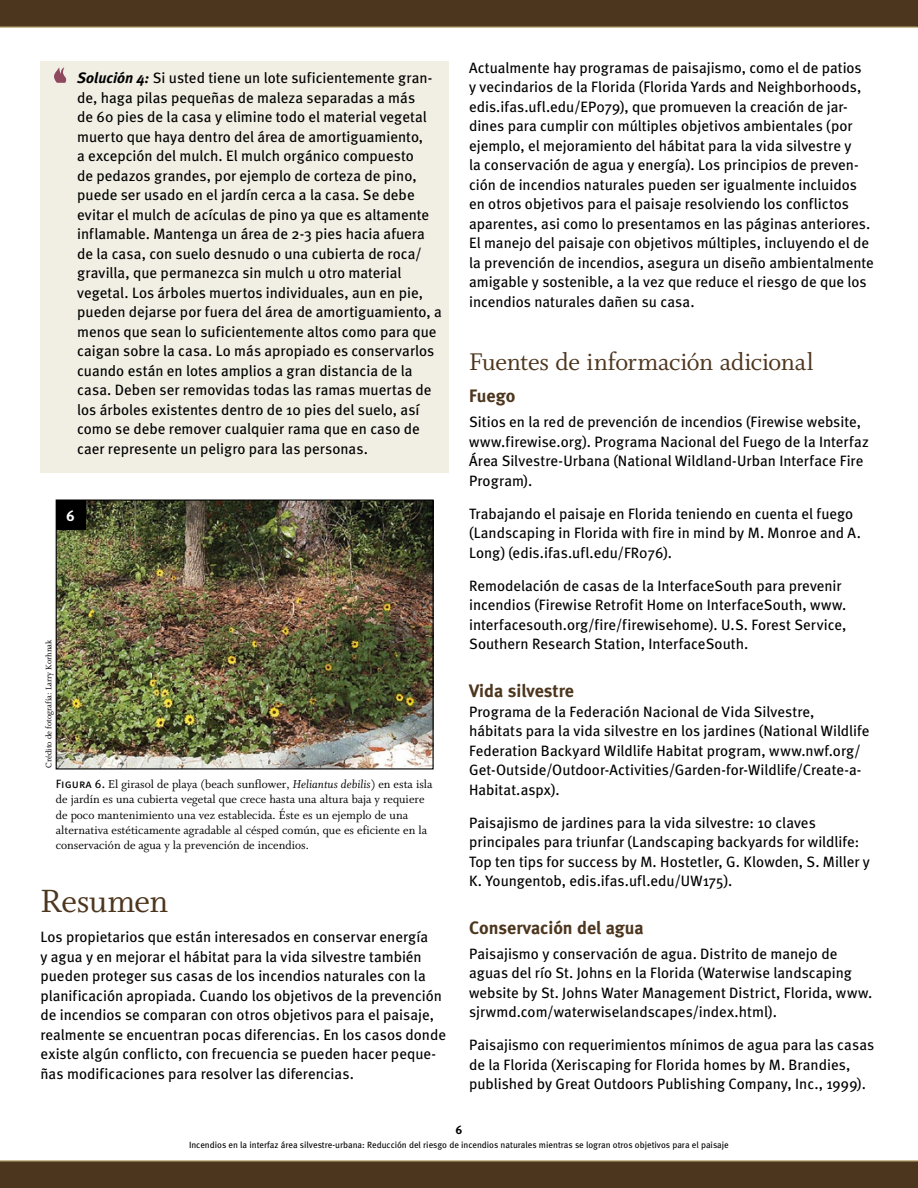
<style>
.page{position:relative;width:918px;height:1188px;background:#fff}
.page>*{position:absolute;margin:0;border:0;box-sizing:border-box;transform-origin:0 0}
.t1{font:36px "Whitman Roman LF";letter-spacing:-.01em;color:#4d361e}
.t2{font:27px "Whitman Roman LF";letter-spacing:-.01em;color:#4d361e}
.t3{font:700 18px "Meta";color:#4d361e}
.t4{font:15px/19.5px "Meta";color:#000}
.t5{font:700 15px "Meta";color:#fff}
.t6{font:12.75px/15.3px "Whitman Roman LF";color:#000}
.t7{font:700 12px "Meta";color:#000}
.t8{font:9px "Meta";color:#000}
.t9{font:9px "Whitman Roman LF";color:#000}
.s1{font-weight:700;font-style:italic}
.s2{font-family:"Meta Book Caps";font-size:12px}
.s3{font-family:"Whitman Italic LF"}
</style>
<div class="page">
<div style="left:40px;top:61px;width:409px;height:411px;background:#f1eee3"></div>
<img style="left:58px;top:502px;width:374px;height:266px">
<div style="left:56px;top:500px;width:378px;height:270px;border:1px solid #000"></div>
<div style="left:56px;top:500px;width:30px;height:30px;background:#000"></div>
<div style="left:0;top:0;width:918px;height:27px;background:#4d361e"></div>
<hr style="left:0;top:27px;width:917px;height:1px;background:#baa975">
<div style="left:0;top:1161px;width:918px;height:27px;background:#4d361e"></div>
<hr style="left:0;top:1161px;width:918px;height:1px;background:#baa975">
<svg style="left:54px;top:67px;width:12px;height:16px"></svg>
<p class="t4" style="left:77px;top:68px;width:366px"><span class="s1">Solución 4:</span> Si usted tiene un lote suficientemente gran&shy;de, haga pilas pequeñas de maleza separadas a más<br>de 60 pies de la casa y elimine todo el material vegetal muerto que haya dentro del área de amortiguamiento,<br>a excepción del mulch. El mulch orgánico compuesto<br>de pedazos grandes, por ejemplo de corteza de pino, puede ser usado en el jardín cerca a la casa. Se debe evitar el mulch de acículas de pino ya que es altamente inflamable. Mantenga un área de 2-3 pies hacia afuera de la casa, con suelo desnudo o una cubierta de roca/ gravilla, que permanezca sin mulch u otro material vegetal. Los árboles muertos individuales, aun en pie, pueden dejarse por fuera del área de amortiguamiento, a menos que sean lo suficientemente altos como para que caigan sobre la casa. Lo más apropiado es conservarlos cuando están en lotes amplios a gran distancia de la casa. Deben ser removidas todas las ramas muertas de los árboles existentes dentro de 10 pies del suelo, así como se debe remover cualquier rama que en caso de caer represente un peligro para las personas.</p>
<p class="t5" style="left:66px;top:507px;width:10px">6</p>
<p class="t9" style="left:44px;top:768px;width:130px;rotate:-90deg">Crédito de fotografía: Larry Korhnak</p>
<p class="t6" style="left:56px;top:777px;width:378px"><span class="s2">Figura 6.</span> El girasol de playa (beach sunflower, <span class="s3">Heliantus debilis</span>) en esta isla de jardín es una cubierta vegetal que crece hasta una altura baja y requiere de poco mantenimiento una vez establecida. Éste es un ejemplo de una alternativa estéticamente agradable al césped común, que es eficiente en la conservación de agua y la prevención de incendios.</p>
<h1 class="t1" style="left:40px;top:881px;width:129px">Resumen</h1>
<p class="t4" style="left:40px;top:927px;width:407px">Los propietarios que están interesados en conservar energía<br>y agua y en mejorar el hábitat para la vida silvestre también pueden proteger sus casas de los incendios naturales con la planificación apropiada. Cuando los objetivos de la prevención de incendios se comparan con otros objetivos para el paisaje, realmente se encuentran pocas diferencias. En los casos donde existe algún conflicto, con frecuencia se pueden hacer peque&shy;ñas modificaciones para resolver las diferencias.</p>
<p class="t4" style="left:469px;top:57px;width:406px">Actualmente hay programas de paisajismo, como el de patios<br>y vecindarios de la Florida (Florida Yards and Neighborhoods, edis.ifas.ufl.edu/EP079), que promueven la creación de jar&shy;dines para cumplir con múltiples objetivos ambientales (por ejemplo, el mejoramiento del hábitat para la vida silvestre y<br>la conservación de agua y energía). Los principios de preven&shy;ción de incendios naturales pueden ser igualmente incluidos en otros objetivos para el paisaje resolviendo los conflictos aparentes, asi como lo presentamos en las páginas anteriores.<br>El manejo del paisaje con objetivos múltiples, incluyendo el de la prevención de incendios, asegura un diseño ambientalmente amigable y sostenible, a la vez que reduce el riesgo de que los incendios naturales dañen su casa.</p>
<h2 class="t2" style="left:469px;top:347px;width:346px">Fuentes de información adicional</h2>
<p class="t3" style="left:469px;top:385px;width:48px">Fuego</p>
<p class="t4" style="left:469px;top:412px;width:401px">Sitios en la red de prevención de incendios (Firewise website, www.firewise.org). Programa Nacional del Fuego de la Interfaz Área Silvestre-Urbana (National Wildland-Urban Interface Fire Program).</p>
<p class="t4" style="left:469px;top:503px;width:393px">Trabajando el paisaje en Florida teniendo en cuenta el fuego (Landscaping in Florida with fire in mind by M. Monroe and A.<br>Long) (edis.ifas.ufl.edu/FR076).</p>
<p class="t4" style="left:469px;top:575px;width:379px">Remodelación de casas de la InterfaceSouth para prevenir incendios (Firewise Retrofit Home on InterfaceSouth, www. interfacesouth.org/fire/firewisehome). U.S. Forest Service, Southern Research Station, InterfaceSouth.</p>
<p class="t3" style="left:469px;top:680px;width:106px">Vida silvestre</p>
<p class="t4" style="left:469px;top:701px;width:402px">Programa de la Federación Nacional de Vida Silvestre, hábitats para la vida silvestre en los jardines (National Wildlife Federation Backyard Wildlife Habitat program, www.nwf.org/ Get-Outside/Outdoor-Activities/Garden-for-Wildlife/Create-a-Habitat.aspx).</p>
<p class="t4" style="left:469px;top:812px;width:402px">Paisajismo de jardines para la vida silvestre: 10 claves principales para triunfar (Landscaping backyards for wildlife:<br>Top ten tips for success by M. Hostetler, G. Klowden, S. Miller y K. Youngentob, edis.ifas.ufl.edu/UW175).</p>
<p class="t3" style="left:469px;top:917px;width:176px">Conservación del agua</p>
<p class="t4" style="left:469px;top:944px;width:405px">Paisajismo y conservación de agua. Distrito de manejo de aguas del río St. Johns en la Florida (Waterwise landscaping website by St. Johns Water Management District, Florida, www. sjrwmd.com/waterwiselandscapes/index.html).</p>
<p class="t4" style="left:469px;top:1035px;width:407px">Paisajismo con requerimientos mínimos de agua para las casas de la Florida (Xeriscaping for Florida homes by M. Brandies, published by Great Outdoors Publishing Company, Inc., 1999).</p>
<p class="t7" style="left:456px;top:1123px;width:8px">6</p>
<p class="t8" style="left:189px;top:1139px;width:541px">Incendios en la interfaz área silvestre-urbana: Reducción del riesgo de incendios naturales mientras se logran otros objetivos para el paisaje</p>
</div>
